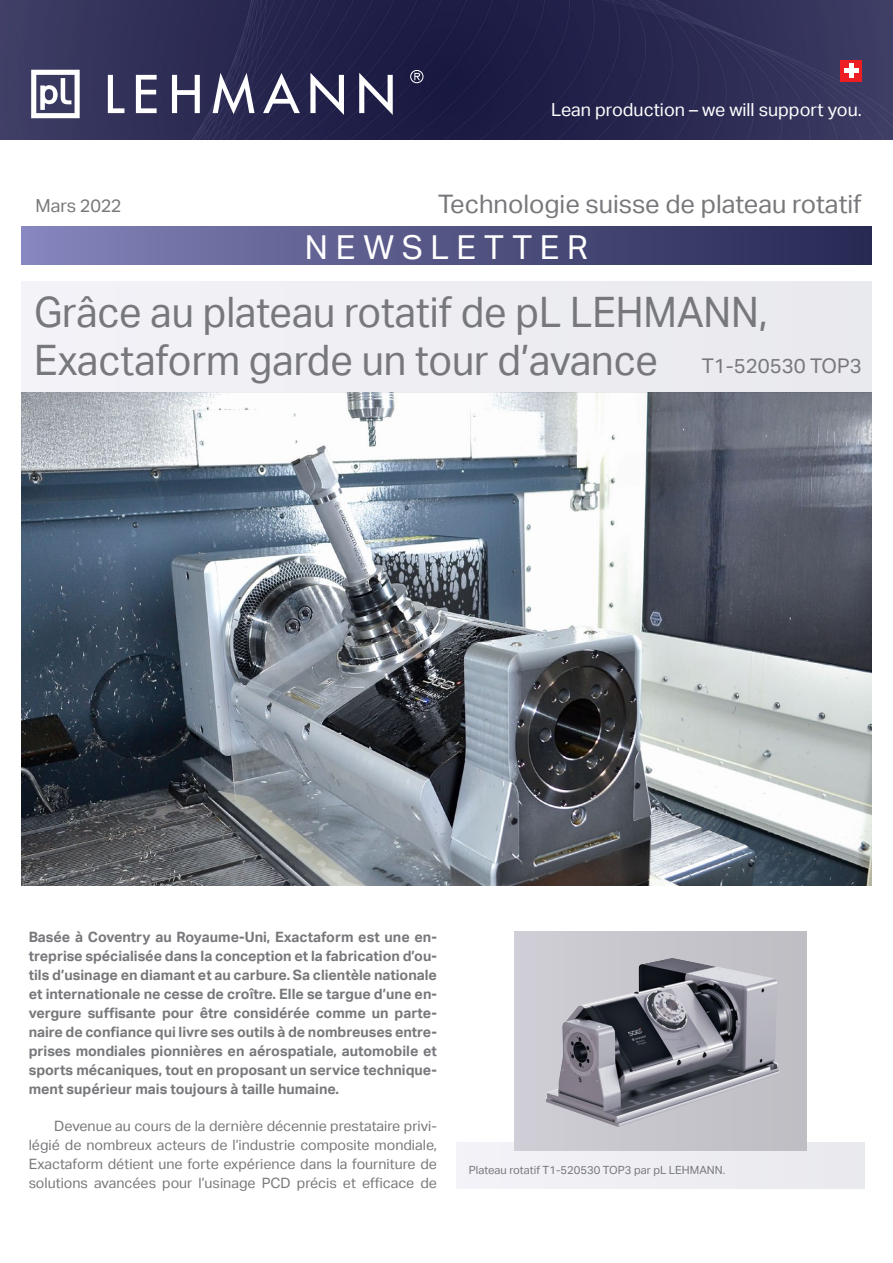
<style>
.page{position:relative;width:893px;height:1263px;background:#fff}
.page>*{position:absolute;margin:0;border:0;box-sizing:border-box;transform-origin:0 0}
.t1{font:42px/48px "Aktiv Grotesk Trial";color:#77787b;scale:.94 1}
.t2{font:33px "Aktiv Grotesk Trial";letter-spacing:.23em;color:#fff}
.t3{font:25.5px "Aktiv Grotesk Trial";color:#77787b}
.t4{font:18px "Aktiv Grotesk Trial";color:#fff}
.t5{font:18px "Aktiv Grotesk Trial";color:#77787b}
.t6{font:700 14.25px/18.9px "Aktiv Grotesk Trial";color:#77787b;text-align:justify}
.t7{font:14.25px/18.9px "Aktiv Grotesk Trial";color:#77787b;text-align:justify}
.t8{font:11.25px "Aktiv Grotesk Trial";color:#77787b}
.s1{font-size:20.25px}
</style>
<div class="page">
<img style="left:0;top:0;width:893px;height:139px">
<svg style="left:31px;top:70px;width:49px;height:48px"></svg>
<svg style="left:136px;top:75px;width:21px;height:38px"></svg>
<svg style="left:172px;top:75px;width:28px;height:38px"></svg>
<svg style="left:213px;top:73px;width:42px;height:41px"></svg>
<svg style="left:310px;top:73px;width:34px;height:42px"></svg>
<svg style="left:359px;top:73px;width:34px;height:42px"></svg>
<svg style="left:263px;top:73px;width:37px;height:40px"></svg>
<svg style="left:108px;top:75px;width:16px;height:38px"></svg>
<svg style="left:410px;top:70px;width:13px;height:13px"></svg>
<div style="left:840px;top:60px;width:22px;height:22px;background:#ed1d24"></div>
<hr style="left:844px;top:69px;width:14px;height:4px;background:#fff">
<hr style="left:849px;top:64px;width:4px;height:14px;background:#fff">
<div style="left:21px;top:226px;width:851px;height:39px;background:linear-gradient(to right,#8584bb,#242850)"></div>
<img style="left:21px;top:393px;width:851px;height:493px">
<div style="left:21px;top:282px;width:851px;height:111px;background:#eeeef2"></div>
<div style="left:456px;top:1142px;width:408px;height:46px;background:#eeeef2"></div>
<div style="left:514px;top:932px;width:292px;height:219px;background:#c8c6cd"></div>
<img style="left:546px;top:958px;width:234px;height:169px">
<p class="t4" style="left:551px;top:100px;width:312px">Lean production – we will support you.</p>
<p class="t5" style="left:35px;top:196px;width:88px">Mars 2022</p>
<h3 class="t3" style="left:438px;top:189px;width:425px">Technologie suisse de plateau rotatif</h3>
<h2 class="t2" style="left:305px;top:228px;width:285px">NEWSLETTER</h2>
<h1 class="t1" style="left:34px;top:288px;width:882px">Grâce au plateau rotatif de pL LEHMANN,<br>Exactaform garde un tour d’avance <span class="s1">T1-520530 TOP3</span></h1>
<p class="t6" style="left:29px;top:928px;width:410px">Basée à Coventry au Royaume-Uni, Exactaform est une en&shy;treprise spécialisée dans la conception et la fabrication d’ou&shy;tils d’usinage en diamant et au carbure. Sa clientèle nationale et internationale ne cesse de croître. Elle se targue d’une en&shy;vergure suffisante pour être considérée comme un parte&shy;naire de confiance qui livre ses outils à de nombreuses entre&shy;prises mondiales pionnières en aérospatiale, automobile et sports mécaniques, tout en proposant un service technique&shy;ment supérieur mais toujours à taille humaine.</p>
<p class="t7" style="left:29px;top:1117px;width:410px;text-indent:26px">Devenue au cours de la dernière décennie prestataire privi&shy;légié de nombreux acteurs de l’industrie composite mondiale, Exactaform détient une forte expérience dans la fourniture de solutions avancées pour l’usinage PCD précis et efficace de</p>
<p class="t8" style="left:469px;top:1163px;width:258px">Plateau rotatif T1-520530 TOP3 par pL LEHMANN.</p>
</div>
